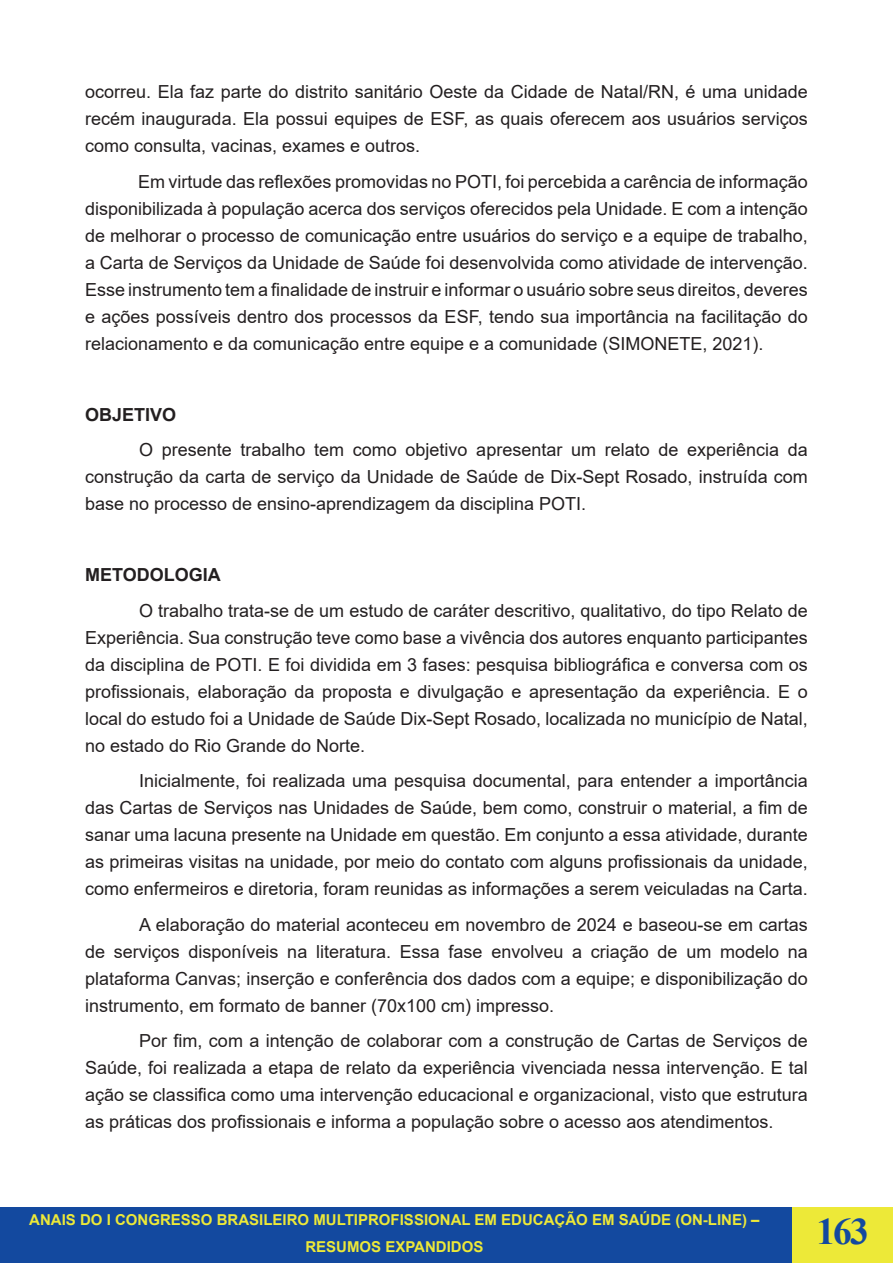
<style>
.page{position:relative;width:893px;height:1263px;background:#fff}
.page>*{position:absolute;margin:0;border:0;box-sizing:border-box;transform-origin:0 0}
.t1{font:700 37.5px "Times New Roman";color:#13499f}
.t2{font:18px/27px "Arial";color:#231f20;text-align:justify}
.t3{font:700 18px "Arial";color:#231f20}
.t4{font:700 15px/27px "Arial";color:#ede938;text-align:center}
</style>
<div class="page">
<div style="left:0;top:1208px;width:893px;height:55px;background:#13499f"></div>
<hr style="left:0;top:1208px;width:1px;height:55px;background:#ede938">
<div style="left:792px;top:1208px;width:101px;height:55px;background:#ede938"></div>
<p class="t2" style="left:85px;top:78px;width:724px">ocorreu. Ela faz parte do distrito sanitário Oeste da Cidade de Natal/RN, é uma unidade recém inaugurada. Ela possui equipes de ESF, as quais oferecem aos usuários serviços como consulta, vacinas, exames e outros.</p>
<p class="t2" style="left:85px;top:168px;width:724px;text-indent:53px">Em virtude das reflexões promovidas no POTI, foi percebida a carência de informação disponibilizada à população acerca dos serviços oferecidos pela Unidade. E com a intenção de melhorar o processo de comunicação entre usuários do serviço e a equipe de trabalho, a Carta de Serviços da Unidade de Saúde foi desenvolvida como atividade de intervenção.<br>Esse instrumento tem a finalidade de instruir e informar o usuário sobre seus direitos, deveres e ações possíveis dentro dos processos da ESF, tendo sua importância na facilitação do relacionamento e da comunicação entre equipe e a comunidade (SIMONETE, 2021).</p>
<p class="t3" style="left:85px;top:402px;width:93px">OBJETIVO</p>
<p class="t2" style="left:85px;top:436px;width:724px;text-indent:54px">O presente trabalho tem como objetivo apresentar um relato de experiência da construção da carta de serviço da Unidade de Saúde de Dix-Sept Rosado, instruída com base no processo de ensino-aprendizagem da disciplina POTI.</p>
<p class="t3" style="left:85px;top:562px;width:137px">METODOLOGIA</p>
<p class="t2" style="left:85px;top:597px;width:724px;text-indent:54px">O trabalho trata-se de um estudo de caráter descritivo, qualitativo, do tipo Relato de Experiência. Sua construção teve como base a vivência dos autores enquanto participantes da disciplina de POTI. E foi dividida em 3 fases: pesquisa bibliográfica e conversa com os profissionais, elaboração da proposta e divulgação e apresentação da experiência. E o local do estudo foi a Unidade de Saúde Dix-Sept Rosado, localizada no município de Natal, no estado do Rio Grande do Norte.</p>
<p class="t2" style="left:85px;top:767px;width:724px;text-indent:54px">Inicialmente, foi realizada uma pesquisa documental, para entender a importância das Cartas de Serviços nas Unidades de Saúde, bem como, construir o material, a fim de sanar uma lacuna presente na Unidade em questão. Em conjunto a essa atividade, durante as primeiras visitas na unidade, por meio do contato com alguns profissionais da unidade, como enfermeiros e diretoria, foram reunidas as informações a serem veiculadas na Carta.</p>
<p class="t2" style="left:85px;top:911px;width:724px;text-indent:54px">A elaboração do material aconteceu em novembro de 2024 e baseou-se em cartas de serviços disponíveis na literatura. Essa fase envolveu a criação de um modelo na plataforma Canvas; inserção e conferência dos dados com a equipe; e disponibilização do instrumento, em formato de banner (70x100 cm) impresso.</p>
<p class="t2" style="left:85px;top:1027px;width:724px;text-indent:54px">Por fim, com a intenção de colaborar com a construção de Cartas de Serviços de Saúde, foi realizada a etapa de relato da experiência vivenciada nessa intervenção. E tal ação se classifica como uma intervenção educacional e organizacional, visto que estrutura as práticas dos profissionais e informa a população sobre o acesso aos atendimentos.</p>
<p class="t4" style="left:29px;top:1206px;width:732px">ANAIS DO I CONGRESSO BRASILEIRO MULTIPROFISSIONAL EM EDUCAÇÃO EM SAÚDE (ON-LINE) –<br>RESUMOS EXPANDIDOS</p>
<h1 class="t1" style="left:816px;top:1204px;width:54px">163</h1>
</div>
